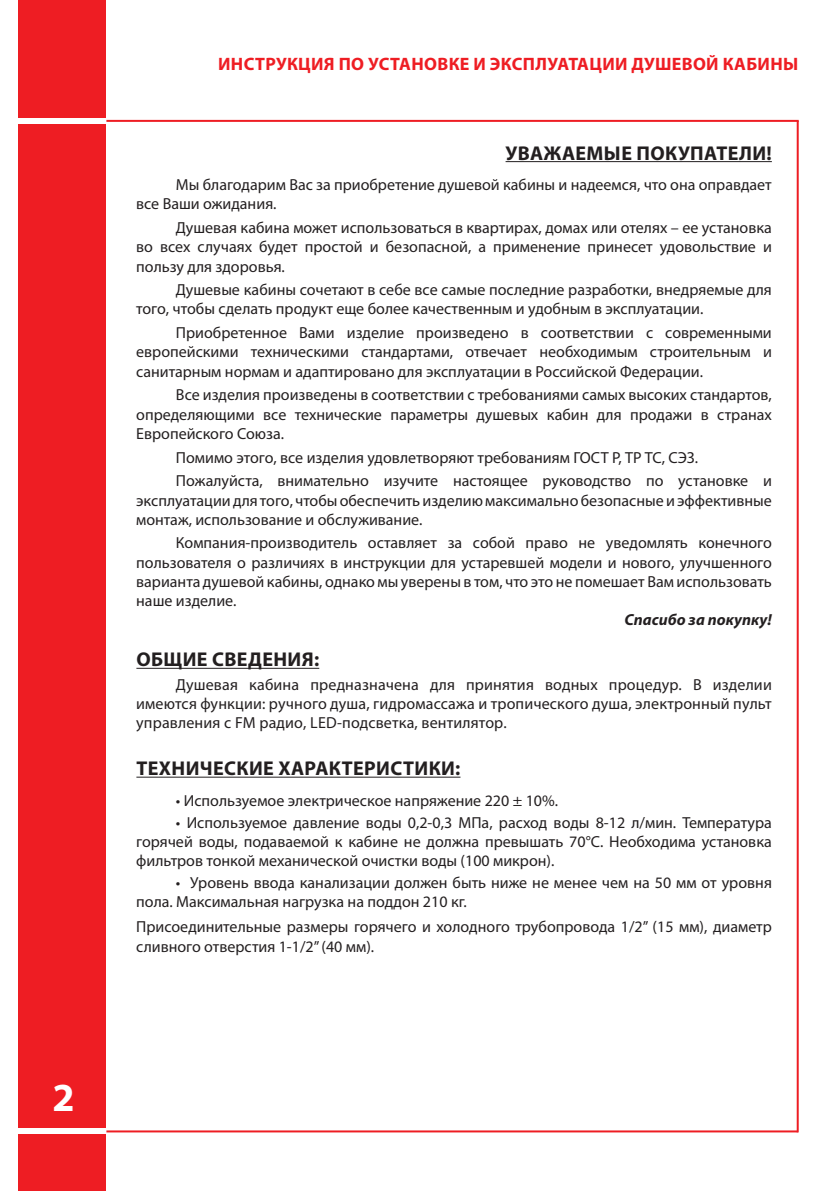
<style>
.page{position:relative;width:840px;height:1191px;background:#fff}
.page>*{position:absolute;margin:0;border:0;box-sizing:border-box;transform-origin:0 0}
.t1{font:700 40px "Myriad Pro";color:#fff}
.t2{font:700 20px "Myriad Pro";letter-spacing:.02em;color:#231f20}
.t3{font:700 18px "Myriad Pro";letter-spacing:.02em;color:#ee1d23}
.t4{font:16px/19.2px "Myriad Pro";color:#231f20;text-align:justify}
.t5{font:italic 700 16px "Myriad Pro";color:#231f20}
</style>
<div class="page">
<div style="left:18px;top:0;width:88px;height:1191px;background:#ee1d23"></div>
<div style="left:18px;top:118px;width:130px;height:6px;background:#fff"></div>
<div style="left:18px;top:1128px;width:130px;height:6px;background:#fff"></div>
<hr style="left:106px;top:120px;width:692px;height:2px;background:#ee1d23">
<hr style="left:796px;top:121px;width:2px;height:1011px;background:#ee1d23">
<hr style="left:106px;top:1130px;width:691px;height:2px;background:#ee1d23">
<hr style="left:505px;top:161px;width:266px;height:1px;background:#231f20">
<hr style="left:136px;top:668px;width:183px;height:1px;background:#231f20">
<hr style="left:136px;top:776px;width:324px;height:1px;background:#231f20">
<p class="t1" style="left:52px;top:1071px;width:24px">2</p>
<p class="t3" style="left:218px;top:52px;width:581px">ИНСТРУКЦИЯ ПО УСТАНОВКЕ И ЭКСПЛУАТАЦИИ ДУШЕВОЙ КАБИНЫ</p>
<p class="t2" style="left:505px;top:140px;width:268px">УВАЖАЕМЫЕ ПОКУПАТЕЛИ!</p>
<p class="t4" style="left:136px;top:175px;width:636px;text-indent:40px">Мы благодарим Вас за приобретение душевой кабины и надеемся, что она оправдает все Ваши ожидания.</p>
<p class="t4" style="left:136px;top:218px;width:637px;text-indent:40px">Душевая кабина может использоваться в квартирах, домах или отелях – ее установка во всех случаях будет простой и безопасной, а применение принесет удовольствие и пользу для здоровья.</p>
<p class="t4" style="left:136px;top:280px;width:636px;text-indent:40px">Душевые кабины сочетают в себе все самые последние разработки, внедряемые для того, чтобы сделать продукт еще более качественным и удобным в эксплуатации.</p>
<p class="t4" style="left:136px;top:323px;width:636px;text-indent:40px">Приобретенное Вами изделие произведено в соответствии с современными европейскими техническими стандартами, отвечает необходимым строительным и санитарным нормам и адаптировано для эксплуатации в Российской Федерации.</p>
<p class="t4" style="left:136px;top:385px;width:637px;text-indent:40px">Все изделия произведены в соответствии с требованиями самых высоких стандартов, определяющими все технические параметры душевых кабин для продажи в странах Европейского Союза.</p>
<p class="t4" style="left:176px;top:447px;width:523px">Помимо этого, все изделия удовлетворяют требованиям ГОСТ Р, ТР ТС, СЭЗ.</p>
<p class="t4" style="left:136px;top:471px;width:636px;text-indent:40px">Пожалуйста, внимательно изучите настоящее руководство по установке и эксплуатации для того, чтобы обеспечить изделию максимально безопасные и эффективные монтаж, использование и обслуживание.</p>
<p class="t4" style="left:136px;top:533px;width:636px;text-indent:40px">Компания-производитель оставляет за собой право не уведомлять конечного пользователя о различиях в инструкции для устаревшей модели и нового, улучшенного варианта душевой кабины, однако мы уверены в том, что это не помешает Вам использовать наше изделие.</p>
<p class="t5" style="left:624px;top:609px;width:149px">Спасибо за покупку!</p>
<p class="t2" style="left:136px;top:646px;width:184px">ОБЩИЕ СВЕДЕНИЯ:</p>
<p class="t4" style="left:136px;top:675px;width:636px;text-indent:40px">Душевая кабина предназначена для принятия водных процедур. В изделии имеются функции: ручного душа, гидромассажа и тропического душа, электронный пульт управления с FM радио, LED-подсветка, вентилятор.</p>
<p class="t2" style="left:136px;top:755px;width:325px">ТЕХНИЧЕСКИЕ ХАРАКТЕРИСТИКИ:</p>
<p class="t4" style="left:176px;top:790px;width:383px">• Используемое электрическое напряжение 220 ± 10%.</p>
<p class="t4" style="left:136px;top:812px;width:636px;text-indent:40px">• Используемое давление воды 0,2-0,3 МПа, расход воды 8-12 л/мин. Температура горячей воды, подаваемой к кабине не должна превышать 70°С. Необходима установка фильтров тонкой механической очистки воды (100 микрон).</p>
<p class="t4" style="left:136px;top:873px;width:637px;text-indent:40px">• Уровень ввода канализации должен быть ниже не менее чем на 50 мм от уровня пола. Максимальная нагрузка на поддон 210 кг.</p>
<p class="t4" style="left:136px;top:917px;width:636px">Присоединительные размеры горячего и холодного трубопровода 1/2” (15 мм), диаметр сливного отверстия 1-1/2” (40 мм).</p>
</div>
